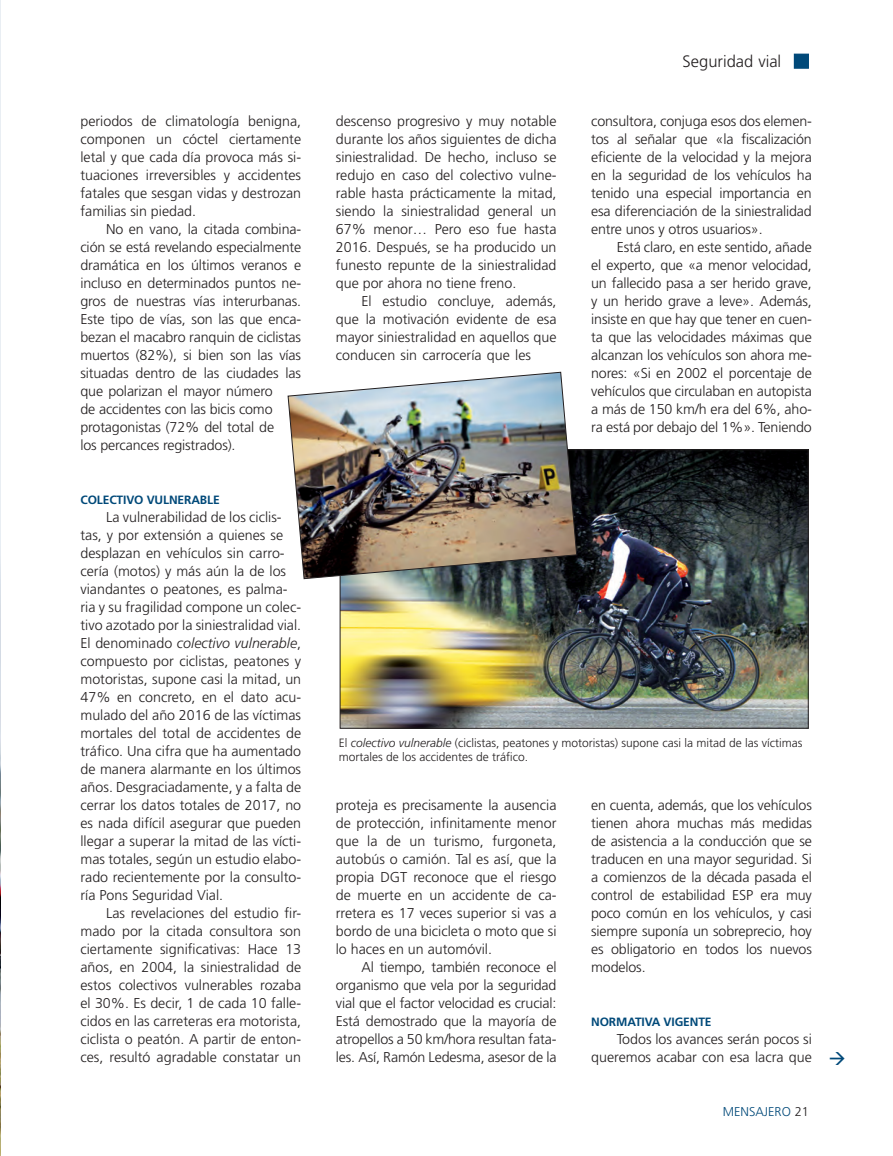
<style>
.page{position:relative;width:893px;height:1156px;background:#fff}
.page>*{position:absolute;margin:0;border:0;box-sizing:border-box;transform-origin:0 0}
.t1{font:300 16.5px "Frutiger LT Std";color:#231f20}
.TEXTO{font:300 14.25px/18px "Frutiger LT Std";color:#231f20;text-align:justify}
.t2{font:300 12.75px "Frutiger LT Std";color:#004979}
.PIE{font:300 12px/14.4px "Frutiger LT Std";color:#231f20}
.LADILLO{font:700 12px "Frutiger LT Std";letter-spacing:-.01em;color:#004979}
.s1{font-style:italic}
.s2{color:#231f20}
</style>
<div class="page">
<div style="left:793px;top:54px;width:15px;height:15px;background:#004979;border:1px solid #004979"></div>
<img style="left:0;top:1px;width:1px;height:1154px">
<img style="left:342px;top:451px;width:464px;height:275px">
<img style="left:287px;top:372px;width:290px;height:207px">
<p class="TEXTO" style="left:80px;top:112px;width:222px">periodos de climatología benigna, componen un cóctel ciertamente letal y que cada día provoca más si&shy;tuaciones irreversibles y accidentes fatales que sesgan vidas y destrozan familias sin piedad.</p>
<p class="TEXTO" style="left:80px;top:220px;width:222px;text-align:left;text-indent:26px">No en vano, la citada combina&shy;ción se está revelando especialmente dramática en los últimos veranos e incluso en determinados puntos ne&shy;gros de nuestras vías interurbanas.<br>Este tipo de vías, son las que enca&shy;bezan el macabro ranquin de ciclistas muertos (82%), si bien son las vías situadas dentro de las ciudades las que polarizan el mayor número<br>de accidentes con las bicis como protagonistas (72% del total de<br>los percances registrados).</p>
<p class="LADILLO" style="left:80px;top:492px;width:141px">COLECTIVO VULNERABLE</p>
<p class="TEXTO" style="left:80px;top:508px;width:222px;text-align:left;text-indent:26px">La vulnerabilidad de los ciclis&shy;tas, y por extensión a quienes se desplazan en vehículos sin carro&shy;cería (motos) y más aún la de los viandantes o peatones, es palma&shy;ria y su fragilidad compone un colec&shy;tivo azotado por la siniestralidad vial.<br>El denominado <span class="s1">colectivo vulnerable</span>, compuesto por ciclistas, peatones y motoristas, supone casi la mitad, un 47% en concreto, en el dato acu&shy;mulado del año 2016 de las víctimas mortales del total de accidentes de tráfico. Una cifra que ha aumentado de manera alarmante en los últimos años. Desgraciadamente, y a falta de cerrar los datos totales de 2017, no es nada difícil asegurar que pueden llegar a superar la mitad de las vícti&shy;mas totales, según un estudio elabo&shy;rado recientemente por la consulto&shy;ría Pons Seguridad Vial.</p>
<p class="TEXTO" style="left:80px;top:904px;width:222px;text-indent:26px">Las revelaciones del estudio fir&shy;mado por la citada consultora son ciertamente significativas: Hace 13 años, en 2004, la siniestralidad de estos colectivos vulnerables rozaba el 30%. Es decir, 1 de cada 10 falle&shy;cidos en las carreteras era motorista, ciclista o peatón. A partir de enton&shy;ces, resultó agradable constatar un</p>
<p class="TEXTO" style="left:336px;top:112px;width:222px">descenso progresivo y muy notable durante los años siguientes de dicha siniestralidad. De hecho, incluso se redujo en caso del colectivo vulne&shy;rable hasta prácticamente la mitad, siendo la siniestralidad general un 67% menor… Pero eso fue hasta 2016. Después, se ha producido un funesto repunte de la siniestralidad que por ahora no tiene freno.</p>
<p class="TEXTO" style="left:336px;top:292px;width:222px;text-indent:26px">El estudio concluye, además, que la motivación evidente de esa mayor siniestralidad en aquellos que conducen sin carrocería que les</p>
<p class="t1" style="left:682px;top:52px;width:100px">Seguridad vial</p>
<p class="TEXTO" style="left:591px;top:112px;width:222px">consultora, conjuga esos dos elemen&shy;tos al señalar que «la fiscalización eficiente de la velocidad y la mejora en la seguridad de los vehículos ha tenido una especial importancia en esa diferenciación de la siniestralidad entre unos y otros usuarios».</p>
<p class="TEXTO" style="left:591px;top:238px;width:222px;text-indent:26px">Está claro, en este sentido, añade el experto, que «a menor velocidad, un fallecido pasa a ser herido grave, y un herido grave a leve». Además, insiste en que hay que tener en cuen&shy;ta que las velocidades máximas que alcanzan los vehículos son ahora me&shy;nores: «Si en 2002 el porcentaje de vehículos que circulaban en autopista a más de 150 km/h era del 6%, aho&shy;ra está por debajo del 1%». Teniendo</p>
<p class="PIE" style="left:338px;top:735px;width:465px">El <span class="s1">colectivo vulnerable</span> (ciclistas, peatones y motoristas) supone casi la mitad de las víctimas mortales de los accidentes de tráfico.</p>
<p class="TEXTO" style="left:336px;top:796px;width:222px">proteja es precisamente la ausencia de protección, infinitamente menor que la de un turismo, furgoneta, autobús o camión. Tal es así, que la propia DGT reconoce que el riesgo de muerte en un accidente de ca&shy;rretera es 17 veces superior si vas a bordo de una bicicleta o moto que si lo haces en un automóvil.</p>
<p class="TEXTO" style="left:336px;top:958px;width:222px;text-indent:26px">Al tiempo, también reconoce el organismo que vela por la seguridad vial que el factor velocidad es crucial:<br>Está demostrado que la mayoría de atropellos a 50 km/hora resultan fata&shy;les. Así, Ramón Ledesma, asesor de la</p>
<p class="TEXTO" style="left:591px;top:796px;width:222px">en cuenta, además, que los vehículos tienen ahora muchas más medidas de asistencia a la conducción que se traducen en una mayor seguridad. Si a comienzos de la década pasada el control de estabilidad ESP era muy poco común en los vehículos, y casi siempre suponía un sobreprecio, hoy es obligatorio en todos los nuevos modelos.</p>
<p class="LADILLO" style="left:591px;top:1014px;width:122px">NORMATIVA VIGENTE</p>
<p class="TEXTO" style="left:591px;top:1030px;width:222px;text-align:right">Todos los avances serán pocos si queremos acabar con esa lacra que</p>
<p class="t2" style="left:722px;top:1104px;width:88px">MENSAJERO <span class="s2">21</span></p>
</div>
